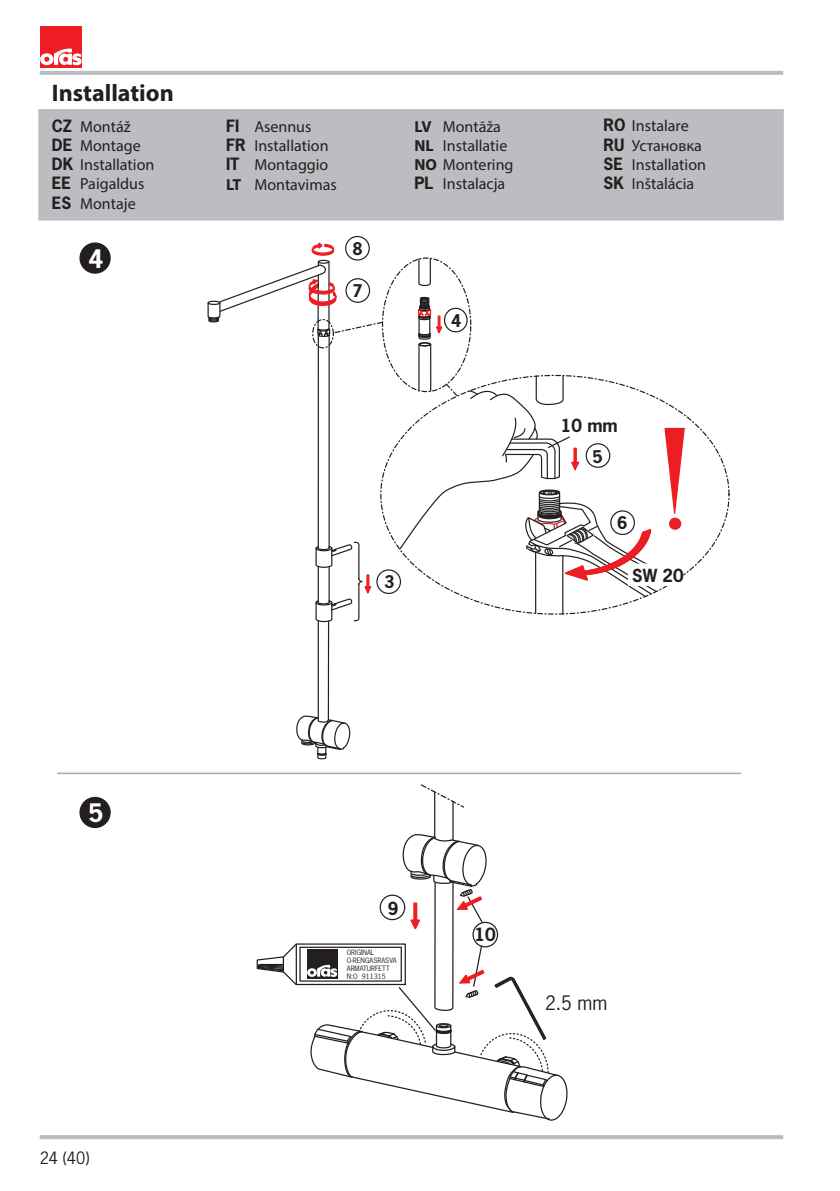
<style>
.page{position:relative;width:840px;height:1191px;background:#fff}
.page>*{position:absolute;margin:0;border:0;box-sizing:border-box;transform-origin:0 0}
.otsikko12{font:700 24px "Myriad Pro";color:#231f20}
.otsikko12-2{font:700 24px "News Gothic Std";color:#fff}
.t1{font:18.6px "News Gothic Std";color:#231f20}
.t2{font:700 17.2px "News Gothic Std";color:#231f20}
.t3{font:700 17px "News Gothic Std";color:#231f20}
.t4{font:700 16.4px "News Gothic Std";color:#231f20}
.Leipä8{font:16px "Myriad Pro";color:#231f20}
.t5{font:16px "News Gothic Std";color:#231f20}
.t6{font:7px/8.4px "News Gothic";color:#231f20}
.s1{font-family:"News Gothic Std";font-weight:700}
.s2{font-weight:700}
</style>
<div class="page">
<hr style="left:40px;top:71px;width:742px;height:4px;background:#bcbdc0">
<hr style="left:40px;top:1135px;width:742px;height:4px;background:#bcbdc0">
<div style="left:40px;top:27px;width:42px;height:41px;background:#ee1d23"></div>
<svg style="left:40px;top:48px;width:41px;height:17px"></svg>
<svg style="left:206px;top:220px;width:479px;height:901px"></svg>
<div style="left:79px;top:242px;width:32px;height:32px;background:#231f20;border-radius:50%"></div>
<div style="left:79px;top:797px;width:32px;height:31px;background:#231f20;border-radius:50%"></div>
<div style="left:38px;top:109px;width:745px;height:111px;background:#bcbdc0"></div>
<hr style="left:57px;top:772px;width:683px;height:2px;background:#a8a9ad">
<p class="otsikko12" style="left:52px;top:77px;width:123px">Installation</p>
<p class="Leipä8" style="left:52px;top:116px;width:80px"><span class="s1">CZ</span> Montáž</p>
<p class="Leipä8" style="left:52px;top:136px;width:90px"><span class="s1">DE</span> Montage</p>
<p class="Leipä8" style="left:52px;top:155px;width:104px"><span class="s1">DK</span> Installation</p>
<p class="Leipä8" style="left:52px;top:174px;width:94px"><span class="s1">EE</span> Paigaldus</p>
<p class="Leipä8" style="left:52px;top:193px;width:85px"><span class="s1">ES</span> Montaje</p>
<p class="otsikko12-2" style="left:88px;top:243px;width:16px">4</p>
<p class="Leipä8" style="left:226px;top:117px;width:87px"><span class="s1">FI</span> Asennus</p>
<p class="Leipä8" style="left:226px;top:136px;width:104px"><span class="s1">FR</span> Installation</p>
<p class="Leipä8" style="left:226px;top:155px;width:104px"><span class="s1">IT</span> Montaggio</p>
<p class="Leipä8" style="left:226px;top:174px;width:112px"><span class="s2">LT</span> Montavimas</p>
<p class="t4" style="left:352px;top:238px;width:12px">8</p>
<p class="t4" style="left:352px;top:280px;width:12px">7</p>
<p class="Leipä8" style="left:414px;top:116px;width:88px"><span class="s2">LV</span> Montāža</p>
<p class="Leipä8" style="left:414px;top:135px;width:94px"><span class="s2">NL</span> Installatie</p>
<p class="Leipä8" style="left:414px;top:155px;width:100px"><span class="s2">NO</span> Montering</p>
<p class="Leipä8" style="left:414px;top:174px;width:92px"><span class="s1">PL</span> Instalacja</p>
<p class="t4" style="left:451px;top:309px;width:12px">4</p>
<p class="t4" style="left:384px;top:571px;width:12px">3</p>
<p class="Leipä8" style="left:603px;top:116px;width:87px"><span class="s1">RO</span> Instalare</p>
<p class="Leipä8" style="left:603px;top:135px;width:100px"><span class="s1">RU</span> Установка</p>
<p class="Leipä8" style="left:603px;top:155px;width:104px"><span class="s1">SE</span> Installation</p>
<p class="Leipä8" style="left:603px;top:174px;width:92px"><span class="s1">SK</span> Inštalácia</p>
<p class="t3" style="left:560px;top:414px;width:58px">10 mm</p>
<p class="t4" style="left:592px;top:445px;width:12px">5</p>
<p class="t4" style="left:616px;top:512px;width:12px">6</p>
<p class="t3" style="left:631px;top:564px;width:53px">SW 20</p>
<p class="otsikko12-2" style="left:88px;top:797px;width:16px">5</p>
<p class="t5" style="left:40px;top:1147px;width:51px">24 (40)</p>
<p class="t2" style="left:387px;top:896px;width:12px">9</p>
<p class="t6" style="left:346px;top:947px;width:51px">ORIGINAL<br>O-RENGASRASVA<br>ARMATURFETT<br>N:O 911315</p>
<p class="t2" style="left:474px;top:923px;width:23px">10</p>
<p class="t1" style="left:545px;top:991px;width:63px">2.5 mm</p>
</div>
